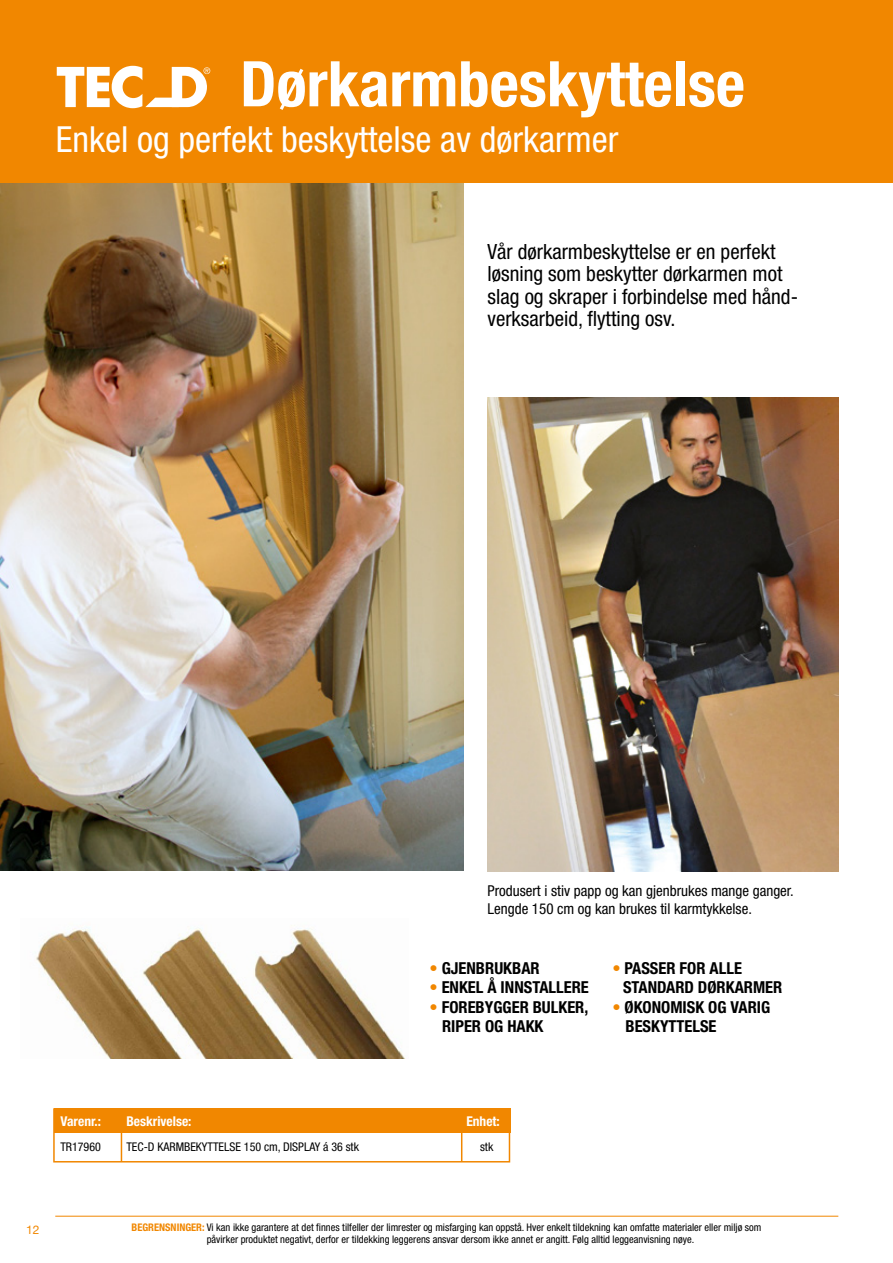
<style>
.page{position:relative;width:893px;height:1263px;background:#fff}
.page>*{position:absolute;margin:0;border:0;box-sizing:border-box;transform-origin:0 0}
.t1{font:700 condensed 63px "Helvetica Neue";color:#fff}
.t2{font:condensed 36px "Helvetica Neue";color:#fff}
.t3{font:condensed 21px/22.5px "Helvetica Neue";color:#000}
.t4{font:700 condensed 16.5px/19.5px "Helvetica Neue";color:#000}
.t5{font:condensed 15px/18px "Helvetica Neue";color:#000}
.t6{font:700 condensed 13.5px "Helvetica Neue";color:#fff}
.t7{font:condensed 12px "Helvetica Neue";color:#000}
.t8{font:12px "Helvetica Neue";color:#f18700}
.t9{font:condensed 10.5px/12.6px "Helvetica Neue";color:#000}
.s1{color:#f18700}
.s2{font-weight:700;color:#f18700}
</style>
<div class="page">
<hr style="left:55px;top:1216px;width:783px;height:1px;background:#f18700">
<img style="left:0;top:183px;width:463px;height:688px">
<img style="left:488px;top:397px;width:351px;height:475px">
<div style="left:0;top:0;width:893px;height:183px;background:#f18700"></div>
<img style="left:36px;top:925px;width:369px;height:133px">
<svg style="left:57px;top:66px;width:153px;height:42px"></svg>
<div style="left:53px;top:1108px;width:457px;height:54px;background:#fff;border:2px solid #f18700"></div>
<div style="left:54px;top:1108px;width:456px;height:25px;background:#f18700"></div>
<hr style="left:121px;top:1116px;width:1px;height:46px;background:#f18700">
<hr style="left:461px;top:1110px;width:1px;height:52px;background:#f18700">
<h1 class="t1" style="left:240px;top:46px;width:506px">Dørkarmbeskyttelse</h1>
<h2 class="t2" style="left:56px;top:118px;width:564px">Enkel og perfekt beskyttelse av dørkarmer</h2>
<h3 class="t3" style="left:488px;top:240px;width:312px">Vår dørkarmbeskyttelse er en perfekt løsning som beskytter dørkarmen mot slag og skraper i forbindelse med hånd&shy;verksarbeid, flytting osv.</h3>
<h3 class="t5" style="left:488px;top:881px;width:308px">Produsert i stiv papp og kan gjenbrukes mange ganger.<br>Lengde 150 cm og kan brukes til karmtykkelse.</h3>
<h3 class="t4" style="left:429px;top:958px;width:112px"><span class="s1">•</span> GJENBRUKBAR</h3>
<h3 class="t4" style="left:429px;top:977px;width:161px"><span class="s1">•</span> ENKEL Å INNSTALLERE</h3>
<h3 class="t4" style="left:442px;top:997px;width:148px;text-indent:-13px"><span class="s1">•</span> FOREBYGGER BULKER,<br>RIPER OG HAKK</h3>
<h3 class="t4" style="left:623px;top:958px;width:161px;text-indent:-11px"><span class="s1">•</span> PASSER FOR ALLE<br>STANDARD DØRKARMER</h3>
<h3 class="t4" style="left:625px;top:997px;width:146px;text-indent:-13px"><span class="s1">•</span> ØKONOMISK OG VARIG<br>BESKYTTELSE</h3>
<p class="t6" style="left:60px;top:1113px;width:42px">Varenr.:</p>
<p class="t6" style="left:126px;top:1113px;width:67px">Beskrivelse:</p>
<p class="t6" style="left:466px;top:1113px;width:35px">Enhet:</p>
<p class="t7" style="left:60px;top:1140px;width:42px">TR17960</p>
<p class="t7" style="left:126px;top:1140px;width:234px">TEC-D KARMBEKYTTELSE 150 cm, DISPLAY á 36 stk</p>
<p class="t7" style="left:480px;top:1140px;width:15px">stk</p>
<p class="t8" style="left:26px;top:1221px;width:15px">12</p>
<p class="t9" style="left:207px;top:1221px;width:556px;text-indent:-75px"><span class="s2">BEGRENSNINGER:</span> Vi kan ikke garantere at det finnes tilfeller der limrester og misfarging kan oppstå. Hver enkelt tildekning kan omfatte materialer eller miljø som påvirker produktet negativt, derfor er tildekking leggerens ansvar dersom ikke annet er angitt. Følg alltid leggeanvisning nøye.</p>
</div>
